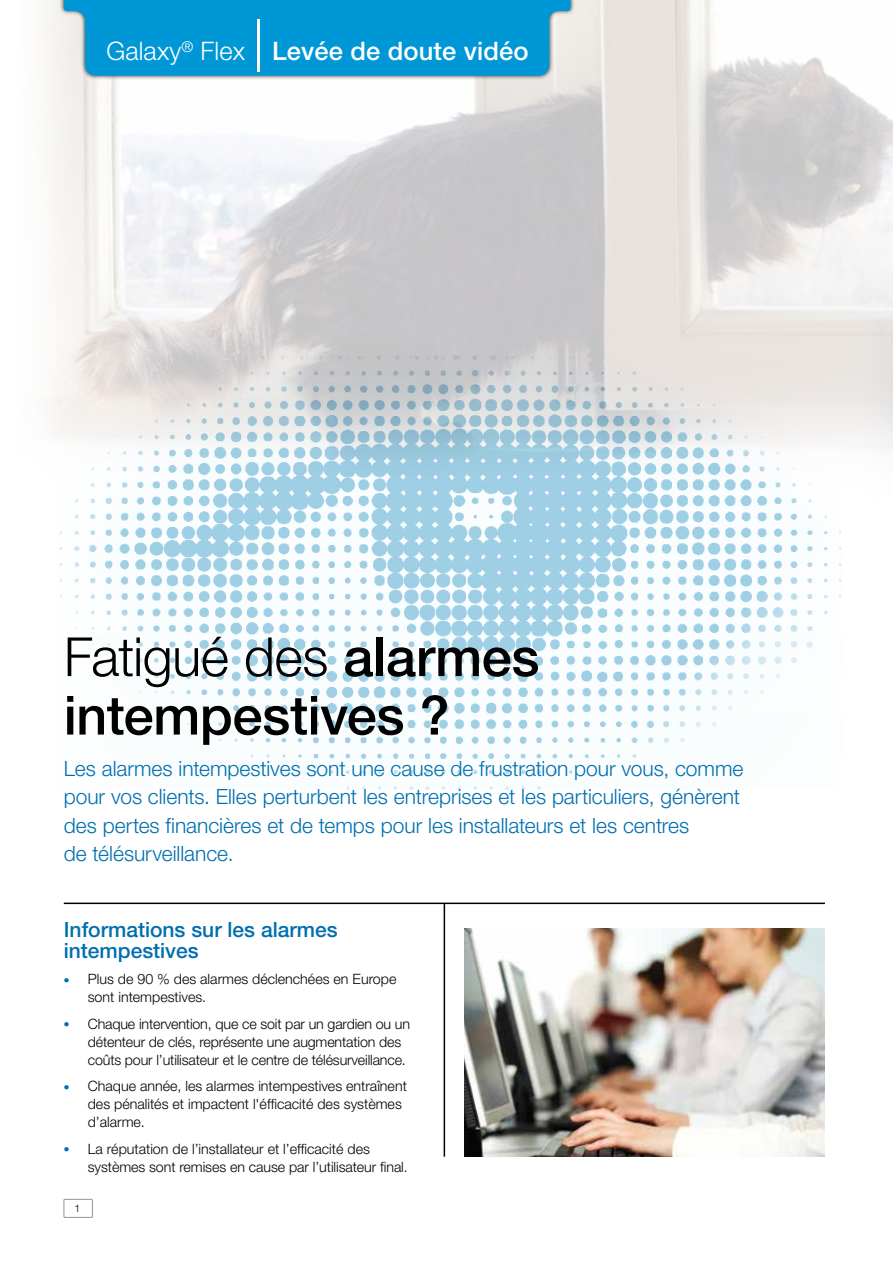
<style>
.page{position:relative;width:893px;height:1263px;background:#fff}
.page>*{position:absolute;margin:0;border:0;box-sizing:border-box;transform-origin:0 0}
.t1{font:500 54px/58.5px "Helvetica Neue";letter-spacing:-.01em;color:#000}
.t2{font:500 25.5px "Helvetica Neue";letter-spacing:.005em;color:#fff}
.t3{font:300 21px/28.5px "Helvetica Neue";color:#006faf}
.t4{font:500 21px/21px "Helvetica Neue";color:#006faf}
.t5{font:300 14.25px/18px "Helvetica Neue";color:#000}
.t6{font:300 10.5px "Helvetica Neue";color:#000}
.s1{font-weight:300}
.s2{font-weight:300;font-size:52.5px}
.s3{color:#006faf}
</style>
<div class="page">
<div style="left:64px;top:1199px;width:29px;height:18px;border:1px solid #939598"></div>
<img style="left:47px;top:1px;width:846px;height:789px">
<hr style="left:64px;top:902px;width:761px;height:2px;background:#000">
<hr style="left:444px;top:904px;width:1px;height:253px;background:#000">
<img style="left:465px;top:929px;width:360px;height:228px">
<div style="left:59px;top:0;width:516px;height:80px;background:#000;opacity:.75"></div>
<svg style="left:64px;top:1px;width:506px;height:75px;background:#109cd7"></svg>
<hr style="left:0;top:0;width:850px;height:1px;background:#fff">
<h2 class="t2" style="left:106px;top:36px;width:424px"><span class="s1">Galaxy</span><sup>®</sup> <span class="s1">Flex</span> <span class="s2">|</span> Levée de doute vidéo</h2>
<h1 class="t1" style="left:64px;top:627px;width:477px"><span class="s1">Fatigué des</span> alarmes intempestives ?</h1>
<p class="t3" style="left:64px;top:754px;width:681px">Les alarmes intempestives sont une cause de frustration pour vous, comme pour vos clients. Elles perturbent les entreprises et les particuliers, génèrent des pertes financières et de temps pour les installateurs et les centres<br>de télésurveillance.</p>
<h3 class="t4" style="left:64px;top:918px;width:275px">Informations sur les alarmes intempestives</h3>
<p class="t5" style="left:88px;top:970px;width:310px;text-indent:-24px"><span class="s3">●</span> Plus de 90 % des alarmes déclenchées en Europe sont intempestives.</p>
<p class="t5" style="left:88px;top:1014px;width:324px;text-indent:-24px"><span class="s3">●</span> Chaque intervention, que ce soit par un gardien ou un détenteur de clés, représente une augmentation des coûts pour l’utilisateur et le centre de télésurveillance.</p>
<p class="t5" style="left:88px;top:1077px;width:321px;text-indent:-24px"><span class="s3">●</span> Chaque année, les alarmes intempestives entraînent des pénalités et impactent l'éfficacité des systèmes d’alarme.</p>
<p class="t5" style="left:88px;top:1139px;width:322px;text-indent:-24px"><span class="s3">●</span> La réputation de l’installateur et l’efficacité des systèmes sont remises en cause par l’utilisateur final.</p>
<p class="t6" style="left:75px;top:1202px;width:7px">1</p>
</div>
